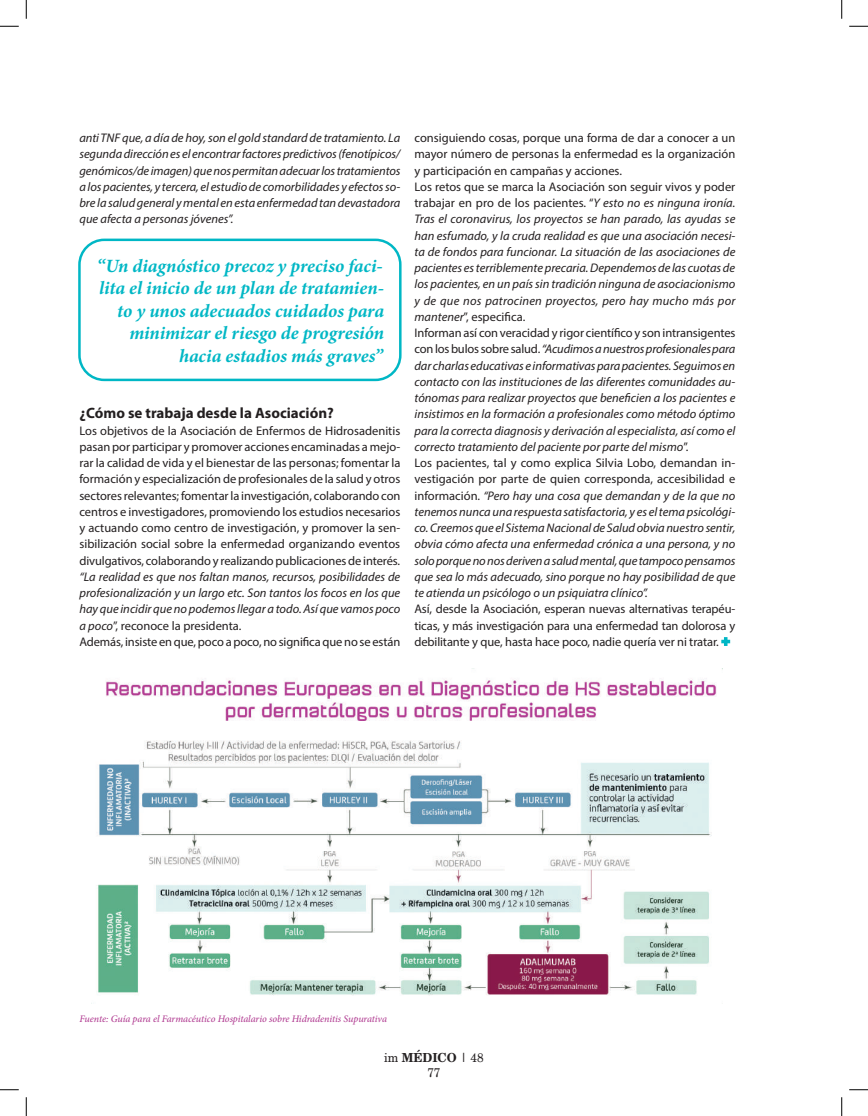
<style>
.page{position:relative;width:868px;height:1116px;background:#fff}
.page>*{position:absolute;margin:0;border:0;box-sizing:border-box;transform-origin:0 0}
.t1{font:italic 700 18.75px/22.5px "Minion Pro";letter-spacing:-.005em;color:#00b7c5;text-align:right}
.t2{font:700 15px "Myriad Pro";color:#231f20}
.t3{font:italic 12.5px/16.2px "Myriad Pro";color:#231f20}
.t4{font:12.5px/16.2px "Myriad Pro";letter-spacing:-.01em;color:#231f20;text-align:justify}
.t5{font:12.5px/15px "New Brunswick";color:#231f20;text-align:center;scale:.95 1}
.t6{font:italic 500 10px "Minion Pro";letter-spacing:-.01em;color:#b23f93}
.s1{font-style:normal}
.s2{font-weight:700}
</style>
<div class="page">
<svg style="left:721px;top:637px;width:9px;height:9px"></svg>
<div style="left:78px;top:238px;width:323px;height:143px;border:2px solid #00b7c5;border-radius:25px"></div>
<img style="left:97px;top:668px;width:626px;height:327px">
<svg style="left:0;top:25px;width:19px;height:2px"></svg>
<svg style="left:849px;top:25px;width:18px;height:2px"></svg>
<svg style="left:0;top:1089px;width:19px;height:1px"></svg>
<svg style="left:849px;top:1089px;width:18px;height:1px"></svg>
<svg style="left:25px;top:0;width:2px;height:19px"></svg>
<svg style="left:25px;top:1097px;width:2px;height:18px"></svg>
<svg style="left:841px;top:0;width:1px;height:19px"></svg>
<svg style="left:841px;top:1097px;width:1px;height:18px"></svg>
<p class="t3" style="left:79px;top:129px;width:322px;text-align:justify">anti TNF que, a día de hoy, son el gold standard de tratamiento. La segunda dirección es el encontrar factores predictivos (fenotípicos/ genómicos/de imagen) que nos permitan adecuar los tratamientos a los pacientes, y tercera, el estudio de comorbilidades y efectos so&shy;bre la salud general y mental en esta enfermedad tan devastadora que afecta a personas jóvenes”.</p>
<h1 class="t1" style="left:97px;top:254px;width:289px">“Un diagnóstico precoz y preciso faci&shy;lita el inicio de un plan de tratamien&shy;to y unos adecuados cuidados para minimizar el riesgo de progresión hacia estadios más graves”</h1>
<p class="t2" style="left:79px;top:403px;width:256px">¿Cómo se trabaja desde la Asociación?</p>
<p class="t4" style="left:79px;top:422px;width:322px">Los objetivos de la Asociación de Enfermos de Hidrosadenitis pasan por participar y promover acciones encaminadas a mejo&shy;rar la calidad de vida y el bienestar de las personas; fomentar la formación y especialización de profesionales de la salud y otros sectores relevantes; fomentar la investigación, colaborando con centros e investigadores, promoviendo los estudios necesarios y actuando como centro de investigación, y promover la sen&shy;sibilización social sobre la enfermedad organizando eventos divulgativos, colaborando y realizando publicaciones de interés.</p>
<p class="t3" style="left:79px;top:568px;width:322px">“La realidad es que nos faltan manos, recursos, posibilidades de profesionalización y un largo etc. Son tantos los focos en los que hay que incidir que no podemos llegar a todo. Así que vamos poco a poco<span class="s1">”, reconoce la presidenta.<br>Además, insiste en que, poco a poco, no significa que no se están</span></p>
<p class="t3" style="left:414px;top:129px;width:322px"><span class="s1">consiguiendo cosas, porque una forma de dar a conocer a un mayor número de personas la enfermedad es la organización y participación en campañas y acciones.<br>Los retos que se marca la Asociación son seguir vivos y poder trabajar en pro de los pacientes. “</span>Y esto no es ninguna ironía.<br>Tras el coronavirus, los proyectos se han parado, las ayudas se han esfumado, y la cruda realidad es que una asociación necesi&shy;ta de fondos para funcionar. La situación de las asociaciones de pacientes es terriblemente precaria. Dependemos de las cuotas de los pacientes, en un país sin tradición ninguna de asociacionismo y de que nos patrocinen proyectos, pero hay mucho más por mantener<span class="s1">”, especifica.<br>Informan así con veracidad y rigor científico y son intransigentes con los bulos sobre salud.</span> “Acudimos a nuestros profesionales para dar charlas educativas e informativas para pacientes. Seguimos en contacto con las instituciones de las diferentes comunidades au&shy;tónomas para realizar proyectos que beneficien a los pacientes e insistimos en la formación a profesionales como método óptimo para la correcta diagnosis y derivación al especialista, así como el correcto tratamiento del paciente por parte del mismo<span class="s1">”.<br>Los pacientes, tal y como explica Silvia Lobo, demandan in&shy;vestigación por parte de quien corresponda, accesibilidad e información.</span> “Pero hay una cosa que demandan y de la que no tenemos nunca una respuesta satisfactoria, y es el tema psicológi&shy;co. Creemos que el Sistema Nacional de Salud obvia nuestro sentir, obvia cómo afecta una enfermedad crónica a una persona, y no solo porque no nos deriven a salud mental, que tampoco pensamos que sea lo más adecuado, sino porque no hay posibilidad de que te atienda un psicólogo o un psiquiatra clínico”.</p>
<p class="t4" style="left:414px;top:601px;width:322px">Así, desde la Asociación, esperan nuevas alternativas terapéu&shy;ticas, y más investigación para una enfermedad tan dolorosa y debilitante y que, hasta hace poco, nadie quería ver ni tratar.</p>
<p class="t6" style="left:79px;top:1012px;width:309px">Fuente: Guía para el Farmacéutico Hospitalario sobre Hidradenitis Supurativa</p>
<p class="t5" style="left:384px;top:1050px;width:106px">im <span class="s2">MÉDICO</span> | 48<br>77</p>
</div>
